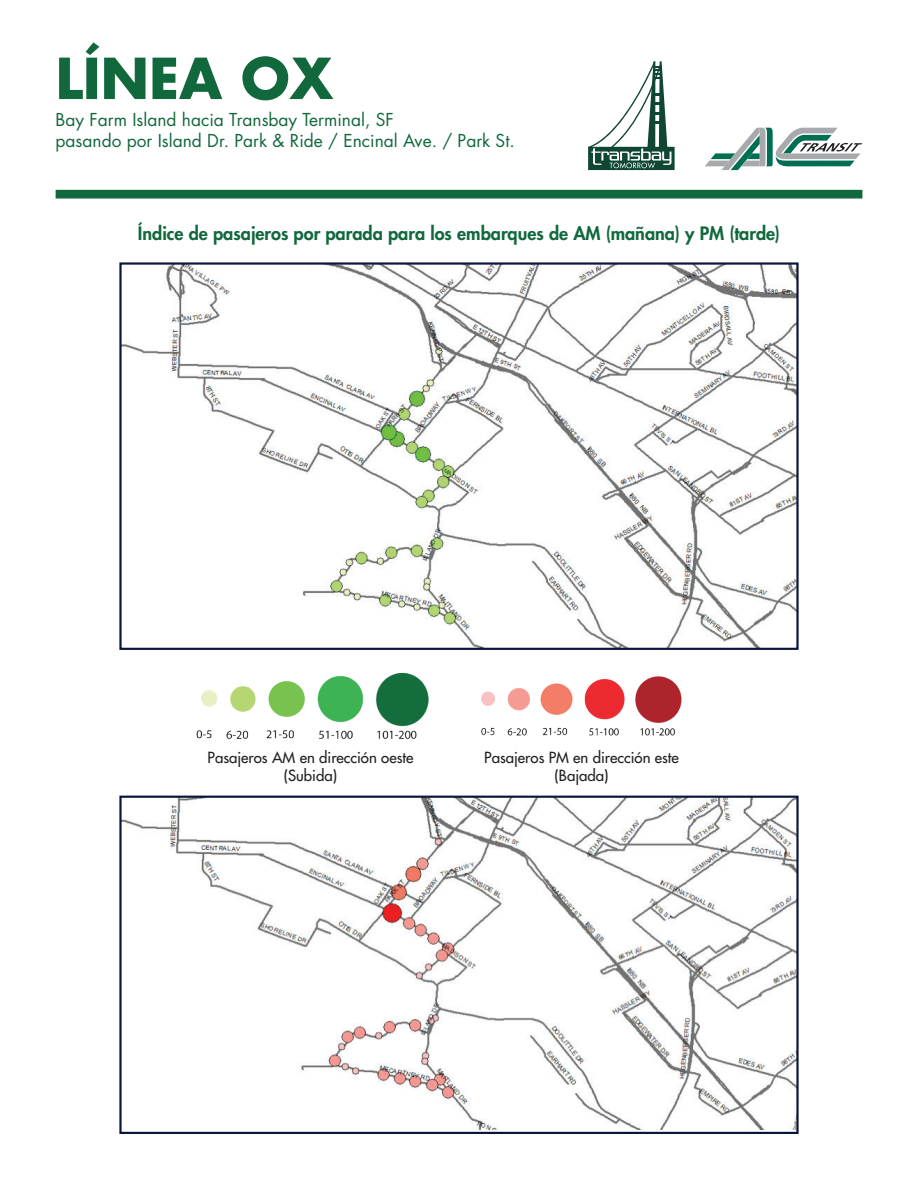
<style>
.page{position:relative;width:918px;height:1188px;background:#fff}
.page>*{position:absolute;margin:0;border:0;box-sizing:border-box;transform-origin:0 0}
.t1{font:700 54.9px "Futura Std";color:#11683c}
.t2{font:800 18px "Futura Std";color:#11683c}
.t3{font:17.4px/20.9px "Futura Std";color:#11683c}
.t4{font:500 15px/18px "Futura Std";color:#231f20;text-align:center}
</style>
<div class="page">
<img style="left:122px;top:265px;width:674px;height:382px">
<div style="left:119px;top:262px;width:680px;height:388px;border:2px solid #0b143a"></div>
<img style="left:122px;top:799px;width:674px;height:331px">
<div style="left:119px;top:796px;width:680px;height:338px;border:2px solid #0b143a"></div>
<img style="left:196px;top:672px;width:233px;height:67px">
<img style="left:481px;top:676px;width:201px;height:60px">
<div style="left:56px;top:190px;width:806px;height:9px;background:#11683c"></div>
<svg style="left:705px;top:127px;width:157px;height:43px"></svg>
<svg style="left:588px;top:61px;width:87px;height:109px"></svg>
<h1 class="t1" style="left:56px;top:42px;width:279px">LÍNEA OX</h1>
<p class="t3" style="left:56px;top:110px;width:461px">Bay Farm Island hacia Transbay Terminal, SF<br>pasando por Island Dr. Park &amp; Ride / Encinal Ave. / Park St.</p>
<p class="t2" style="left:138px;top:222px;width:644px">Índice de pasajeros por parada para los embarques de AM (mañana) y PM (tarde)</p>
<p class="t4" style="left:208px;top:749px;width:207px">Pasajeros AM en dirección oeste (Subida)</p>
<p class="t4" style="left:484px;top:749px;width:196px">Pasajeros PM en dirección este (Bajada)</p>
</div>
